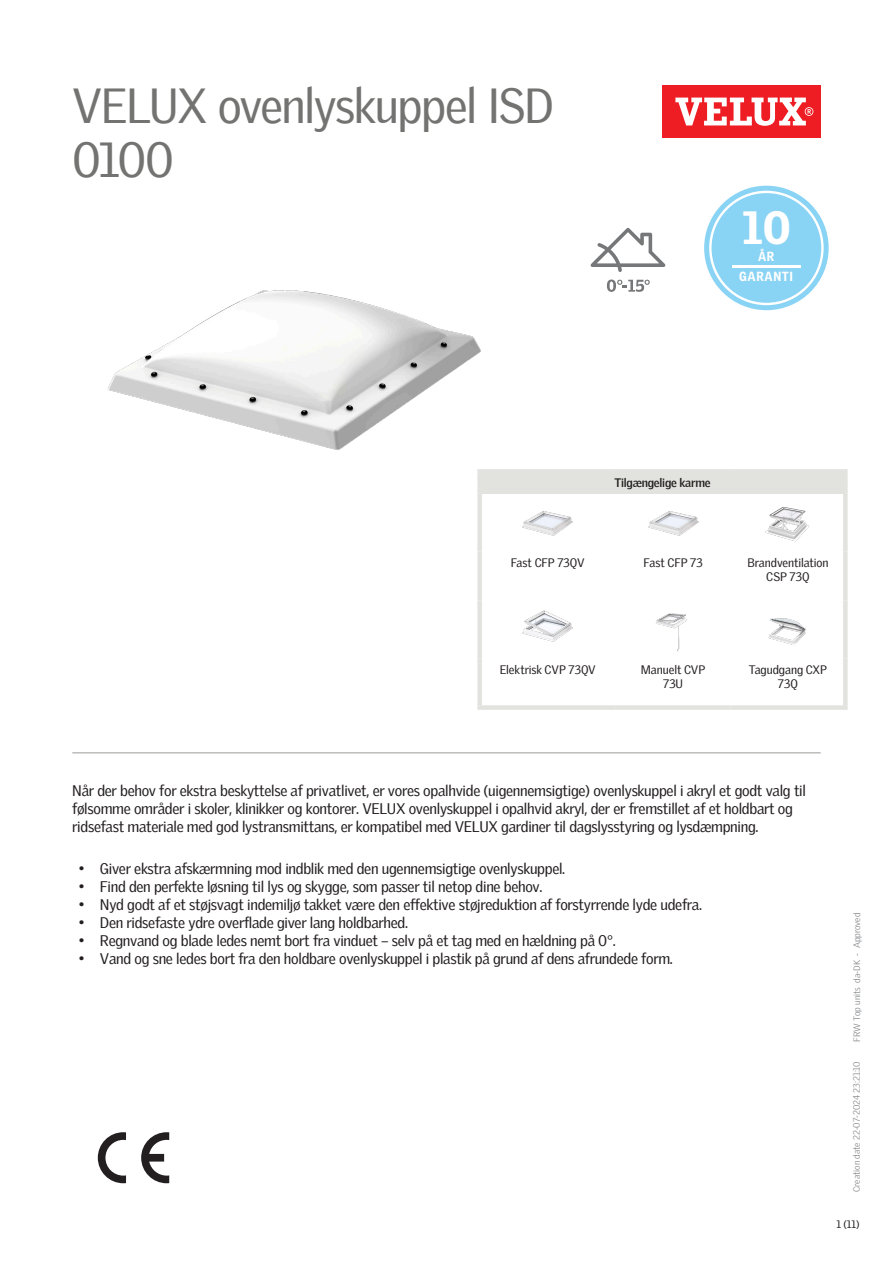
<style>
.page{position:relative;width:893px;height:1263px;background:#fff}
.page>*{position:absolute;margin:0;border:0;box-sizing:border-box;transform-origin:0 0}
.Headline{font:48px/54px "Velux Gothic";letter-spacing:-.035em;color:#737371}
.t1{font:900 45.3px "Velux Gothic";color:#fff}
.Body_Regular{font:15px/18px "Velux Gothic";letter-spacing:-.02em;color:#231f20}
.t2{font:900 12.9px "Velux Gothic";letter-spacing:.05em;color:#fff;scale:.93 1}
.TableText{font:12px/13.5px "Velux Gothic";letter-spacing:-.005em;color:#231f20;text-align:center}
.Body_Heading_Centre{font:700 12px "Velux Gothic";letter-spacing:-.02em;color:#231f20}
.t3{font:10.5px "Velux Gothic";color:#231f20}
.t4{font:300 9px "Velux Gothic";color:#7c7e81}
</style>
<div class="page">
<div style="left:662px;top:85px;width:159px;height:53px;background:#ee1d23"></div>
<svg style="left:675px;top:98px;width:138px;height:28px"></svg>
<hr style="left:72px;top:752px;width:749px;height:1px;background:#bcbdbb">
<svg style="left:141px;top:1132px;width:28px;height:51px"></svg>
<svg style="left:98px;top:1132px;width:28px;height:51px"></svg>
<svg style="left:704px;top:186px;width:125px;height:124px"></svg>
<div style="left:712px;top:193px;width:109px;height:110px;background:#89d3f4;border-radius:50%"></div>
<hr style="left:732px;top:265px;width:68px;height:2px;background:#fff">
<img style="left:107px;top:290px;width:374px;height:160px">
<svg style="left:590px;top:228px;width:75px;height:44px"></svg>
<svg style="left:607px;top:279px;width:43px;height:13px"></svg>
<div style="left:480px;top:471px;width:365px;height:23px;background:#e2e2de"></div>
<div style="left:477px;top:469px;width:139px;height:5px;background:#e2e2de"></div>
<div style="left:477px;top:474px;width:5px;height:20px;background:#e2e2de"></div>
<div style="left:616px;top:469px;width:115px;height:5px;background:#e2e2de"></div>
<div style="left:731px;top:469px;width:117px;height:5px;background:#e2e2de"></div>
<div style="left:843px;top:474px;width:5px;height:20px;background:#e2e2de"></div>
<div style="left:477px;top:494px;width:5px;height:57px;background:#e2e2de"></div>
<div style="left:843px;top:494px;width:5px;height:57px;background:#e2e2de"></div>
<div style="left:477px;top:551px;width:5px;height:50px;background:#e2e2de"></div>
<div style="left:843px;top:551px;width:5px;height:50px;background:#e2e2de"></div>
<div style="left:477px;top:601px;width:5px;height:57px;background:#e2e2de"></div>
<div style="left:843px;top:601px;width:5px;height:57px;background:#e2e2de"></div>
<div style="left:477px;top:658px;width:5px;height:47px;background:#e2e2de"></div>
<div style="left:477px;top:705px;width:139px;height:5px;background:#e2e2de"></div>
<div style="left:616px;top:705px;width:115px;height:5px;background:#e2e2de"></div>
<div style="left:843px;top:658px;width:5px;height:47px;background:#e2e2de"></div>
<div style="left:731px;top:705px;width:117px;height:5px;background:#e2e2de"></div>
<img style="left:522px;top:511px;width:51px;height:25px">
<img style="left:648px;top:511px;width:51px;height:25px">
<img style="left:765px;top:507px;width:44px;height:35px">
<img style="left:522px;top:610px;width:51px;height:32px">
<img style="left:656px;top:613px;width:31px;height:39px">
<img style="left:768px;top:618px;width:39px;height:27px">
<p class="Headline" style="left:72px;top:74px;width:483px">VELUX ovenlyskuppel ISD<br>0100</p>
<p class="t1" style="left:742px;top:199px;width:50px">10</p>
<p class="t2" style="left:739px;top:268px;width:60px">GARANTI</p>
<p class="t2" style="left:758px;top:248px;width:19px">ÅR</p>
<p class="Body_Heading_Centre" style="left:614px;top:474px;width:98px">Tilgængelige karme</p>
<p class="TableText" style="left:511px;top:555px;width:75px">Fast CFP 73QV</p>
<p class="TableText" style="left:644px;top:555px;width:61px">Fast CFP 73</p>
<p class="TableText" style="left:747px;top:555px;width:83px">Brandventilation<br>CSP 73Q</p>
<p class="TableText" style="left:500px;top:662px;width:97px">Elektrisk CVP 73QV</p>
<p class="TableText" style="left:641px;top:662px;width:66px">Manuelt CVP<br>73U</p>
<p class="TableText" style="left:749px;top:662px;width:80px">Tagudgang CXP<br>73Q</p>
<p class="Body_Regular" style="left:72px;top:780px;width:735px">Når der behov for ekstra beskyttelse af privatlivet, er vores opalhvide (uigennemsigtige) ovenlyskuppel i akryl et godt valg til følsomme områder i skoler, klinikker og kontorer. VELUX ovenlyskuppel i opalhvid akryl, der er fremstillet af et holdbart og ridsefast materiale med god lystransmittans, er kompatibel med VELUX gardiner til dagslysstyring og lysdæmpning.</p>
<p class="Body_Regular" style="left:79px;top:858px;width:488px">• Giver ekstra afskærmning mod indblik med den ugennemsigtige ovenlyskuppel.</p>
<p class="Body_Regular" style="left:79px;top:876px;width:465px">• Find den perfekte løsning til lys og skygge, som passer til netop dine behov.</p>
<p class="Body_Regular" style="left:79px;top:894px;width:625px">• Nyd godt af et støjsvagt indemiljø takket være den effektive støjreduktion af forstyrrende lyde udefra.</p>
<p class="Body_Regular" style="left:79px;top:912px;width:331px">• Den ridsefaste ydre overflade giver lang holdbarhed.</p>
<p class="Body_Regular" style="left:79px;top:930px;width:539px">• Regnvand og blade ledes nemt bort fra vinduet – selv på et tag med en hældning på 0°.</p>
<p class="Body_Regular" style="left:79px;top:948px;width:596px">• Vand og sne ledes bort fra den holdbare ovenlyskuppel i plastik på grund af dens afrundede form.</p>
<p class="t4" style="left:850px;top:1042px;width:130px;rotate:-90deg">FRW Top units da-DK - Approved</p>
<p class="t4" style="left:850px;top:1192px;width:132px;rotate:-90deg">Creation date 22-07-2024 23:21:10</p>
<p class="t3" style="left:836px;top:1216px;width:25px">1 (11)</p>
</div>
